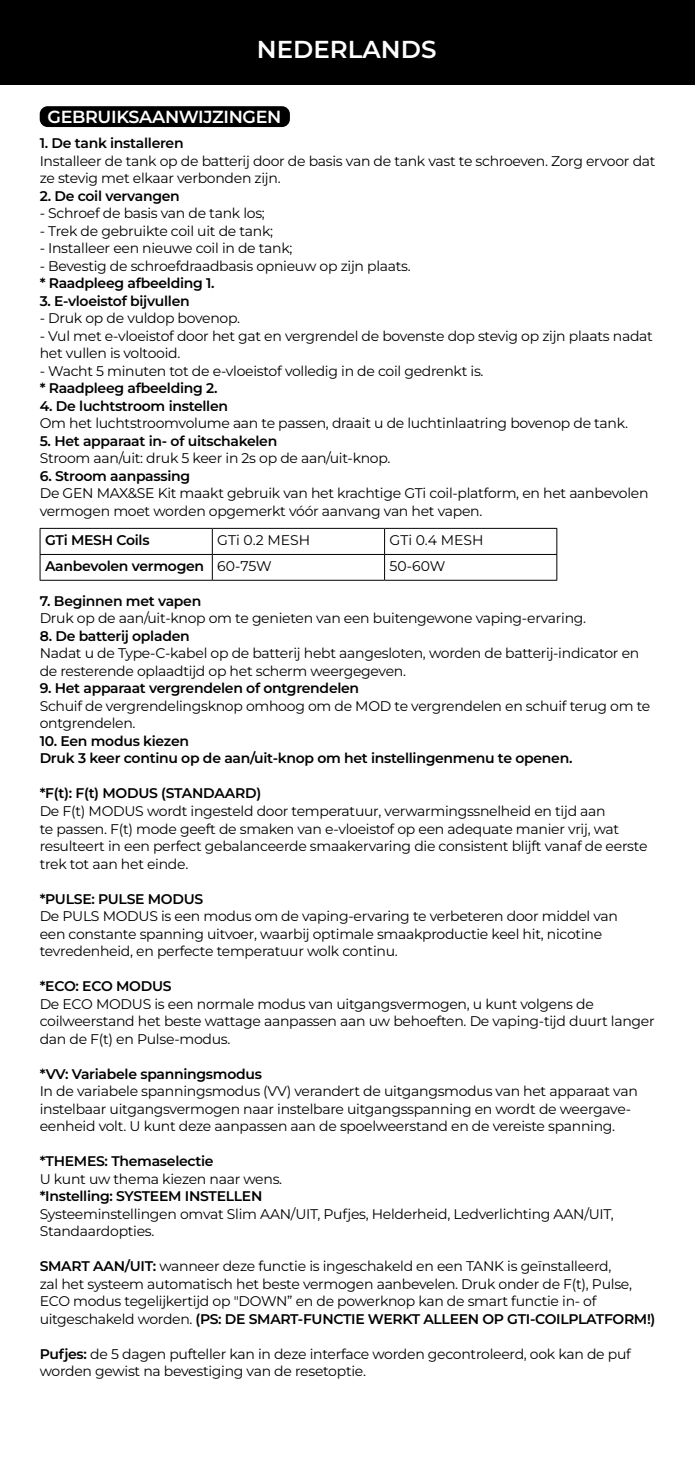
<style>
.page{position:relative;width:695px;height:1459px;background:#fff}
.page>*{position:absolute;margin:0;border:0;box-sizing:border-box;transform-origin:0 0}
.t1{font:600 24.5px "Montserrat";color:#fff}
.t2{font:600 17.5px "Montserrat";letter-spacing:-.02em;color:#fff}
.t3{font:14px/17.5px "Montserrat";letter-spacing:-.02em;color:#000}
.t4{font:600 14px/17.5px "Montserrat";letter-spacing:-.02em;color:#000}
.s1{font-weight:400}
.s2{font-weight:600}
</style>
<div class="page">
<div style="left:40px;top:106px;width:250px;height:21px;background:#000;border-radius:8px"></div>
<hr style="left:40px;top:528px;width:172px;height:1px;background:#000">
<hr style="left:39px;top:529px;width:2px;height:25px;background:#000">
<hr style="left:212px;top:528px;width:172px;height:1px;background:#000">
<hr style="left:384px;top:528px;width:173px;height:1px;background:#000">
<hr style="left:40px;top:554px;width:172px;height:1px;background:#000">
<hr style="left:39px;top:555px;width:2px;height:25px;background:#000">
<hr style="left:212px;top:554px;width:172px;height:1px;background:#000">
<svg style="left:212px;top:529px;width:1px;height:50px"></svg>
<hr style="left:384px;top:554px;width:173px;height:1px;background:#000">
<svg style="left:384px;top:529px;width:1px;height:50px"></svg>
<svg style="left:556px;top:529px;width:1px;height:50px"></svg>
<hr style="left:40px;top:579px;width:172px;height:2px;background:#000">
<hr style="left:212px;top:579px;width:172px;height:2px;background:#000">
<hr style="left:384px;top:579px;width:173px;height:2px;background:#000">
<div style="left:0;top:0;width:694px;height:84px;background:#000"></div>
<h1 class="t1" style="left:257px;top:31px;width:181px">NEDERLANDS</h1>
<p class="t2" style="left:48px;top:104px;width:235px">GEBRUIKSAANWIJZINGEN</p>
<p class="t4" style="left:40px;top:134px;width:145px">1. De tank installeren</p>
<p class="t3" style="left:40px;top:152px;width:617px">Installeer de tank op de batterij door de basis van de tank vast te schroeven. Zorg ervoor dat ze stevig met elkaar verbonden zijn.</p>
<p class="t4" style="left:40px;top:186px;width:142px">2. De coil vervangen</p>
<p class="t3" style="left:40px;top:204px;width:227px">- Schroef de basis van de tank los;</p>
<p class="t3" style="left:40px;top:222px;width:235px">- Trek de gebruikte coil uit de tank;</p>
<p class="t3" style="left:40px;top:239px;width:254px">- Installeer een nieuwe coil in de tank;</p>
<p class="t3" style="left:40px;top:257px;width:372px">- Bevestig de schroefdraadbasis opnieuw op zijn plaats.</p>
<p class="t4" style="left:40px;top:274px;width:176px">* Raadpleeg afbeelding 1.</p>
<p class="t4" style="left:40px;top:291px;width:151px">3. E-vloeistof bijvullen</p>
<p class="t3" style="left:40px;top:309px;width:202px">- Druk op de vuldop bovenop.</p>
<p class="t3" style="left:40px;top:327px;width:614px">- Vul met e-vloeistof door het gat en vergrendel de bovenste dop stevig op zijn plaats nadat het vullen is voltooid.</p>
<p class="t3" style="left:40px;top:362px;width:445px">- Wacht 5 minuten tot de e-vloeistof volledig in de coil gedrenkt is.</p>
<p class="t4" style="left:40px;top:379px;width:179px">* Raadpleeg afbeelding 2.</p>
<p class="t4" style="left:40px;top:396px;width:190px">4. De luchtstroom instellen</p>
<p class="t3" style="left:40px;top:414px;width:589px">Om het luchtstroomvolume aan te passen, draait u de luchtinlaatring bovenop de tank.</p>
<p class="t4" style="left:40px;top:431px;width:239px">5. Het apparaat in- of uitschakelen</p>
<p class="t3" style="left:40px;top:449px;width:352px">Stroom aan/uit: druk 5 keer in 2s op de aan/uit-knop.</p>
<p class="t4" style="left:40px;top:466px;width:152px">6. Stroom aanpassing</p>
<p class="t3" style="left:40px;top:484px;width:610px">De GEN MAX&amp;SE Kit maakt gebruik van het krachtige GTi coil-platform, en het aanbevolen vermogen moet worden opgemerkt vóór aanvang van het vapen.</p>
<p class="t4" style="left:45px;top:531px;width:106px">GTi MESH Coils</p>
<p class="t3" style="left:217px;top:531px;width:94px">GTi 0.2 MESH</p>
<p class="t3" style="left:389px;top:531px;width:95px">GTi 0.4 MESH</p>
<p class="t4" style="left:45px;top:557px;width:228px">Aanbevolen vermogen <span class="s1">60-75W</span></p>
<p class="t3" style="left:389px;top:557px;width:57px">50-60W</p>
<p class="t4" style="left:40px;top:591px;width:163px">7. Beginnen met vapen</p>
<p class="t3" style="left:40px;top:609px;width:548px">Druk op de aan/uit-knop om te genieten van een buitengewone vaping-ervaring.</p>
<p class="t4" style="left:40px;top:626px;width:151px">8. De batterij opladen</p>
<p class="t3" style="left:40px;top:644px;width:601px">Nadat u de Type-C-kabel op de batterij hebt aangesloten, worden de batterij-indicator en de resterende oplaadtijd op het scherm weergegeven.</p>
<p class="t4" style="left:40px;top:679px;width:321px">9. Het apparaat vergrendelen of ontgrendelen</p>
<p class="t3" style="left:40px;top:696px;width:612px">Schuif de vergrendelingsknop omhoog om de MOD te vergrendelen en schuif terug om te ontgrendelen.</p>
<p class="t4" style="left:40px;top:731px;width:534px">10. Een modus kiezen<br>Druk 3 keer continu op de aan/uit-knop om het instellingenmenu te openen.</p>
<p class="t4" style="left:40px;top:784px;width:223px">*F(t): F(t) MODUS (STANDAARD)</p>
<p class="t3" style="left:40px;top:801px;width:609px">De F(t) MODUS wordt ingesteld door temperatuur, verwarmingssnelheid en tijd aan<br>te passen. F(t) mode geeft de smaken van e-vloeistof op een adequate manier vrij, wat resulteert in een perfect gebalanceerde smaakervaring die consistent blijft vanaf de eerste trek tot aan het einde.</p>
<p class="t4" style="left:40px;top:889px;width:165px">*PULSE: PULSE MODUS</p>
<p class="t3" style="left:40px;top:906px;width:579px">De PULS MODUS is een modus om de vaping-ervaring te verbeteren door middel van een constante spanning uitvoer, waarbij optimale smaakproductie keel hit, nicotine tevredenheid, en perfecte temperatuur wolk continu.</p>
<p class="t4" style="left:40px;top:976px;width:133px">*ECO: ECO MODUS</p>
<p class="t3" style="left:40px;top:994px;width:616px">De ECO MODUS is een normale modus van uitgangsvermogen, u kunt volgens de coilweerstand het beste wattage aanpassen aan uw behoeften. De vaping-tijd duurt langer dan de F(t) en Pulse-modus.</p>
<p class="t4" style="left:40px;top:1064px;width:224px">*VV: Variabele spanningsmodus</p>
<p class="t3" style="left:40px;top:1081px;width:599px">In de variabele spanningsmodus (VV) verandert de uitgangsmodus van het apparaat van instelbaar uitgangsvermogen naar instelbare uitgangsspanning en wordt de weergave&shy;eenheid volt. U kunt deze aanpassen aan de spoelweerstand en de vereiste spanning.</p>
<p class="t4" style="left:40px;top:1151px;width:175px">*THEMES: Themaselectie</p>
<p class="t3" style="left:40px;top:1169px;width:244px">U kunt uw thema kiezen naar wens.</p>
<p class="t4" style="left:40px;top:1186px;width:224px">*Instelling: SYSTEEM INSTELLEN</p>
<p class="t3" style="left:40px;top:1204px;width:575px">Systeeminstellingen omvat Slim AAN/UIT, Pufjes, Helderheid, Ledverlichting AAN/UIT,<br>Standaardopties.</p>
<p class="t3" style="left:40px;top:1256px;width:617px"><span class="s2">SMART AAN/UIT:</span> wanneer deze functie is ingeschakeld en een TANK is geïnstalleerd,<br>zal het systeem automatisch het beste vermogen aanbevelen. Druk onder de F(t), Pulse, ECO modus tegelijkertijd op "DOWN” en de powerknop kan de smart functie in- of uitgeschakeld worden. <span class="s2">(PS: DE SMART-FUNCTIE WERKT ALLEEN OP GTI-COILPLATFORM!)</span></p>
<p class="t3" style="left:40px;top:1344px;width:592px"><span class="s2">Pufjes:</span> de 5 dagen pufteller kan in deze interface worden gecontroleerd, ook kan de puf worden gewist na bevestiging van de resetoptie.</p>
</div>
